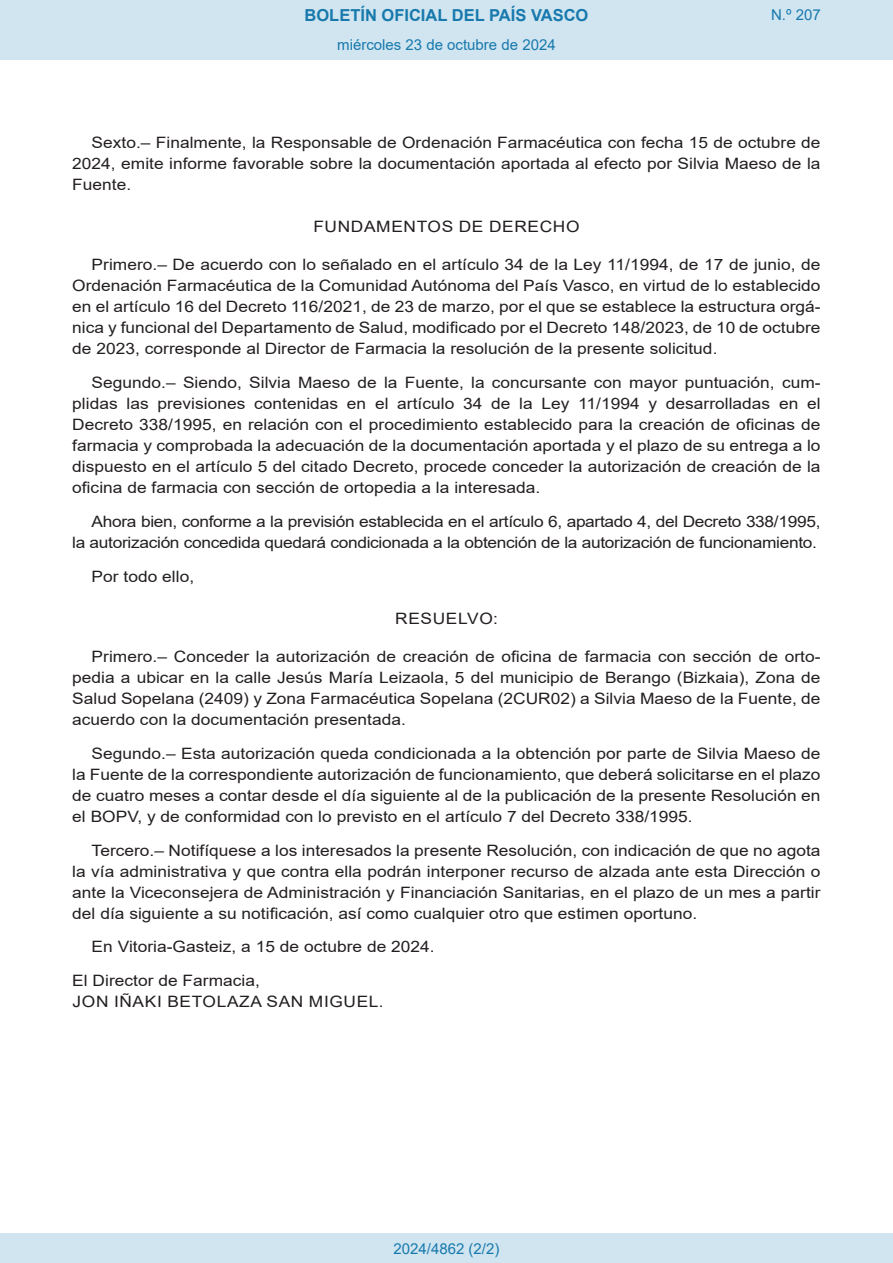
<style>
.page{position:relative;width:893px;height:1263px;background:#fff}
.page>*{position:absolute;margin:0;border:0;box-sizing:border-box;transform-origin:0 0}
.t1{font:700 16.5px "Arial";color:#1879ad}
.BOPVDetalle{font:15.6px/21px "Arial";color:#231f20;text-align:justify;scale:1.11 1}
.BOPVDetalle-2{font:15.6px/21px "Arial";letter-spacing:-.02em;color:#231f20;text-align:right;scale:1.11 1}
.BOPVFirmaLugFec{font:15.6px "Arial";color:#231f20;scale:1.11 1}
.BOPVClave{font:15.6px "Arial";letter-spacing:.035em;color:#231f20;scale:1.11 1}
.BOPVFirmaNombre{font:15.6px "Arial";letter-spacing:.035em;color:#231f20;scale:1.11 1}
.BOPVFirmaPuesto{font:15.6px "Arial";color:#231f20;scale:1.11 1}
.Paginacion_Centro{font:15px "Arial";color:#1879ad}
</style>
<div class="page">
<div style="left:0;top:0;width:893px;height:60px;background:#d0e5f0"></div>
<div style="left:0;top:1233px;width:893px;height:30px;background:#d0e5f0"></div>
<p class="t1" style="left:305px;top:3px;width:285px">BOLETÍN OFICIAL DEL PAÍS VASCO</p>
<p class="Paginacion_Centro" style="left:337px;top:35px;width:220px">miércoles 23 de octubre de 2024</p>
<p class="Paginacion_Centro" style="left:771px;top:5px;width:51px">N.º 207</p>
<p class="BOPVDetalle" style="left:72px;top:132px;width:676px;text-indent:19px">Sexto.– Finalmente, la Responsable de Ordenación Farmacéutica con fecha 15 de octubre de 2024, emite informe favorable sobre la documentación aportada al efecto por Silvia Maeso de la Fuente.</p>
<p class="BOPVClave" style="left:313px;top:216px;width:241px">FUNDAMENTOS DE DERECHO</p>
<p class="BOPVDetalle" style="left:72px;top:254px;width:676px;text-indent:19px">Primero.– De acuerdo con lo señalado en el artículo 34 de la Ley 11/1994, de 17 de junio, de Ordenación Farmacéutica de la Comunidad Autónoma del País Vasco, en virtud de lo establecido en el artículo 16 del Decreto 116/2021, de 23 de marzo, por el que se establece la estructura orgá&shy;nica y funcional del Departamento de Salud, modificado por el Decreto 148/2023, de 10 de octubre de 2023, corresponde al Director de Farmacia la resolución de la presente solicitud.</p>
<p class="BOPVDetalle" style="left:72px;top:372px;width:676px;text-indent:19px">Segundo.– Siendo, Silvia Maeso de la Fuente, la concursante con mayor puntuación, cum&shy;plidas las previsiones contenidas en el artículo 34 de la Ley 11/1994 y desarrolladas en el Decreto 338/1995, en relación con el procedimiento establecido para la creación de oficinas de farmacia y comprobada la adecuación de la documentación aportada y el plazo de su entrega a lo dispuesto en el artículo 5 del citado Decreto, procede conceder la autorización de creación de la oficina de farmacia con sección de ortopedia a la interesada.</p>
<p class="BOPVDetalle-2" style="left:72px;top:511px;width:676px">Ahora bien, conforme a la previsión establecida en el artículo 6, apartado 4, del Decreto 338/1995,<br>la autorización concedida quedará condicionada a la obtención de la autorización de funcionamiento.</p>
<p class="BOPVDetalle" style="left:92px;top:566px;width:94px">Por todo ello,</p>
<p class="BOPVClave" style="left:395px;top:608px;width:94px">RESUELVO:</p>
<p class="BOPVDetalle" style="left:72px;top:646px;width:676px;text-indent:19px">Primero.– Conceder la autorización de creación de oficina de farmacia con sección de orto&shy;pedia a ubicar en la calle Jesús María Leizaola, 5 del municipio de Berango (Bizkaia), Zona de Salud Sopelana (2409) y Zona Farmacéutica Sopelana (2CUR02) a Silvia Maeso de la Fuente, de acuerdo con la documentación presentada.</p>
<p class="BOPVDetalle" style="left:72px;top:743px;width:676px;text-indent:19px">Segundo.– Esta autorización queda condicionada a la obtención por parte de Silvia Maeso de la Fuente de la correspondiente autorización de funcionamiento, que deberá solicitarse en el plazo de cuatro meses a contar desde el día siguiente al de la publicación de la presente Resolución en el BOPV, y de conformidad con lo previsto en el artículo 7 del Decreto 338/1995.</p>
<p class="BOPVDetalle" style="left:72px;top:839px;width:676px;text-indent:19px">Tercero.– Notifíquese a los interesados la presente Resolución, con indicación de que no agota la vía administrativa y que contra ella podrán interponer recurso de alzada ante esta Dirección o ante la Viceconsejera de Administración y Financiación Sanitarias, en el plazo de un mes a partir del día siguiente a su notificación, así como cualquier otro que estimen oportuno.</p>
<p class="BOPVFirmaLugFec" style="left:92px;top:936px;width:311px">En Vitoria-Gasteiz, a 15 de octubre de 2024.</p>
<p class="BOPVFirmaPuesto" style="left:72px;top:970px;width:170px">El Director de Farmacia,</p>
<p class="BOPVFirmaNombre" style="left:73px;top:991px;width:282px">JON IÑAKI BETOLAZA SAN MIGUEL.</p>
<p class="Paginacion_Centro" style="left:393px;top:1238px;width:107px">2024/4862 (2/2)</p>
</div>
